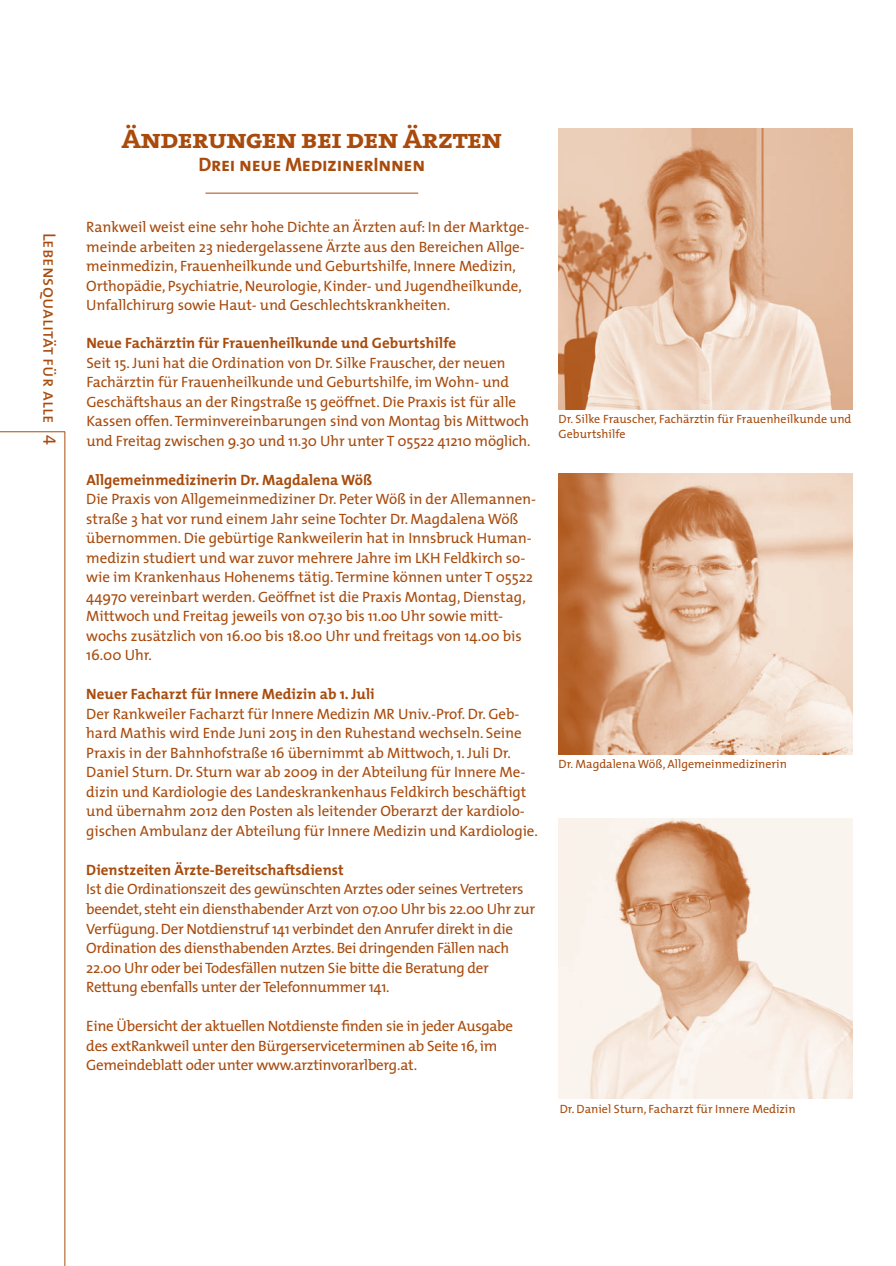
<style>
.page{position:relative;width:896px;height:1266px;background:#fff}
.page>*{position:absolute;margin:0;border:0;box-sizing:border-box;transform-origin:0 0}
.t1{font:27px "The Serif Bold Caps";letter-spacing:-.03em;color:#a84b0d;scale:1.05 1}
.t2{font:19.5px "The Mix Bold Caps";letter-spacing:-.01em;color:#a84b0d}
.t3{font:18px "The Mix Caps";color:#a84b0d}
.t4{font:15px/19.5px "The Mix";letter-spacing:-.005em;color:#a84b0d}
.t5{font:700 15px "The Mix";color:#a84b0d}
.t6{font:12px/14.4px "The Mix";color:#a84b0d}
</style>
<div class="page">
<hr style="left:205px;top:193px;width:213px;height:1px;background:#a84b0d">
<img style="left:558px;top:129px;width:294px;height:280px">
<img style="left:558px;top:818px;width:294px;height:280px">
<img style="left:558px;top:473px;width:294px;height:281px">
<hr style="left:65px;top:432px;width:1px;height:833px;background:#a84b0d">
<hr style="left:0;top:431px;width:65px;height:1px;background:#a84b0d">
<p class="t3" style="left:64px;top:233px;width:214px;rotate:90deg">Lebensqualität für alle 4</p>
<h1 class="t1" style="left:121px;top:117px;width:364px">Änderungen bei den Ärzten</h1>
<h2 class="t2" style="left:198px;top:148px;width:228px">Drei neue MedizinerInnen</h2>
<p class="t4" style="left:86px;top:217px;width:444px">Rankweil weist eine sehr hohe Dichte an Ärzten auf: In der Marktge&shy;meinde arbeiten 23 niedergelassene Ärzte aus den Bereichen Allge&shy;meinmedizin, Frauenheilkunde und Geburtshilfe, Innere Medizin, Orthopädie, Psychiatrie, Neurologie, Kinder- und Jugendheilkunde, Unfallchirurg sowie Haut- und Geschlechtskrankheiten.</p>
<p class="t5" style="left:86px;top:330px;width:371px">Neue Fachärztin für Frauenheilkunde und Geburtshilfe</p>
<p class="t4" style="left:86px;top:352px;width:445px">Seit 15. Juni hat die Ordination von Dr. Silke Frauscher, der neuen Fachärztin für Frauenheilkunde und Geburtshilfe, im Wohn- und Geschäftshaus an der Ringstraße 15 geöffnet. Die Praxis ist für alle Kassen offen. Terminvereinbarungen sind von Montag bis Mittwoch und Freitag zwischen 9.30 und 11.30 Uhr unter T 05522 41210 möglich.</p>
<p class="t5" style="left:86px;top:467px;width:287px">Allgemeinmedizinerin Dr. Magdalena Wöß</p>
<p class="t4" style="left:86px;top:489px;width:451px">Die Praxis von Allgemeinmediziner Dr. Peter Wöß in der Allemannen&shy;straße 3 hat vor rund einem Jahr seine Tochter Dr. Magdalena Wöß übernommen. Die gebürtige Rankweilerin hat in Innsbruck Human&shy;medizin studiert und war zuvor mehrere Jahre im LKH Feldkirch so&shy;wie im Krankenhaus Hohenems tätig. Termine können unter T 05522<br>44970 vereinbart werden. Geöffnet ist die Praxis Montag, Dienstag, Mittwoch und Freitag jeweils von 07.30 bis 11.oo Uhr sowie mitt&shy;wochs zusätzlich von 16.00 bis 18.00 Uhr und freitags von 14.00 bis 16.00 Uhr.</p>
<p class="t5" style="left:86px;top:681px;width:290px">Neuer Facharzt für Innere Medizin ab 1. Juli</p>
<p class="t4" style="left:86px;top:703px;width:453px">Der Rankweiler Facharzt für Innere Medizin MR Univ.-Prof. Dr. Geb&shy;hard Mathis wird Ende Juni 2015 in den Ruhestand wechseln. Seine Praxis in der Bahnhofstraße 16 übernimmt ab Mittwoch, 1. Juli Dr.<br>Daniel Sturn. Dr. Sturn war ab 2009 in der Abteilung für Innere Me&shy;dizin und Kardiologie des Landeskrankenhaus Feldkirch beschäftigt und übernahm 2012 den Posten als leitender Oberarzt der kardiolo&shy;gischen Ambulanz der Abteilung für Innere Medizin und Kardiologie.</p>
<p class="t5" style="left:86px;top:857px;width:259px">Dienstzeiten Ärzte-Bereitschaftsdienst</p>
<p class="t4" style="left:86px;top:879px;width:450px">Ist die Ordinationszeit des gewünschten Arztes oder seines Vertreters beendet, steht ein diensthabender Arzt von 07.00 Uhr bis 22.00 Uhr zur Verfügung. Der Notdienstruf 141 verbindet den Anrufer direkt in die Ordination des diensthabenden Arztes. Bei dringenden Fällen nach 22.00 Uhr oder bei Todesfällen nutzen Sie bitte die Beratung der Rettung ebenfalls unter der Telefonnummer 141.</p>
<p class="t4" style="left:86px;top:1015px;width:428px">Eine Übersicht der aktuellen Notdienste finden sie in jeder Ausgabe des extRankweil unter den Bürgerserviceterminen ab Seite 16, im<br>Gemeindeblatt oder unter www.arztinvorarlberg.at.</p>
<p class="t6" style="left:558px;top:412px;width:294px">Dr. Silke Frauscher, Fachärztin für Frauenheilkunde und<br>Geburtshilfe</p>
<p class="t6" style="left:558px;top:756px;width:230px">Dr. Magdalena Wöß, Allgemeinmedizinerin</p>
<p class="t6" style="left:559px;top:1101px;width:237px">Dr. Daniel Sturn, Facharzt für Innere Medizin</p>
</div>
